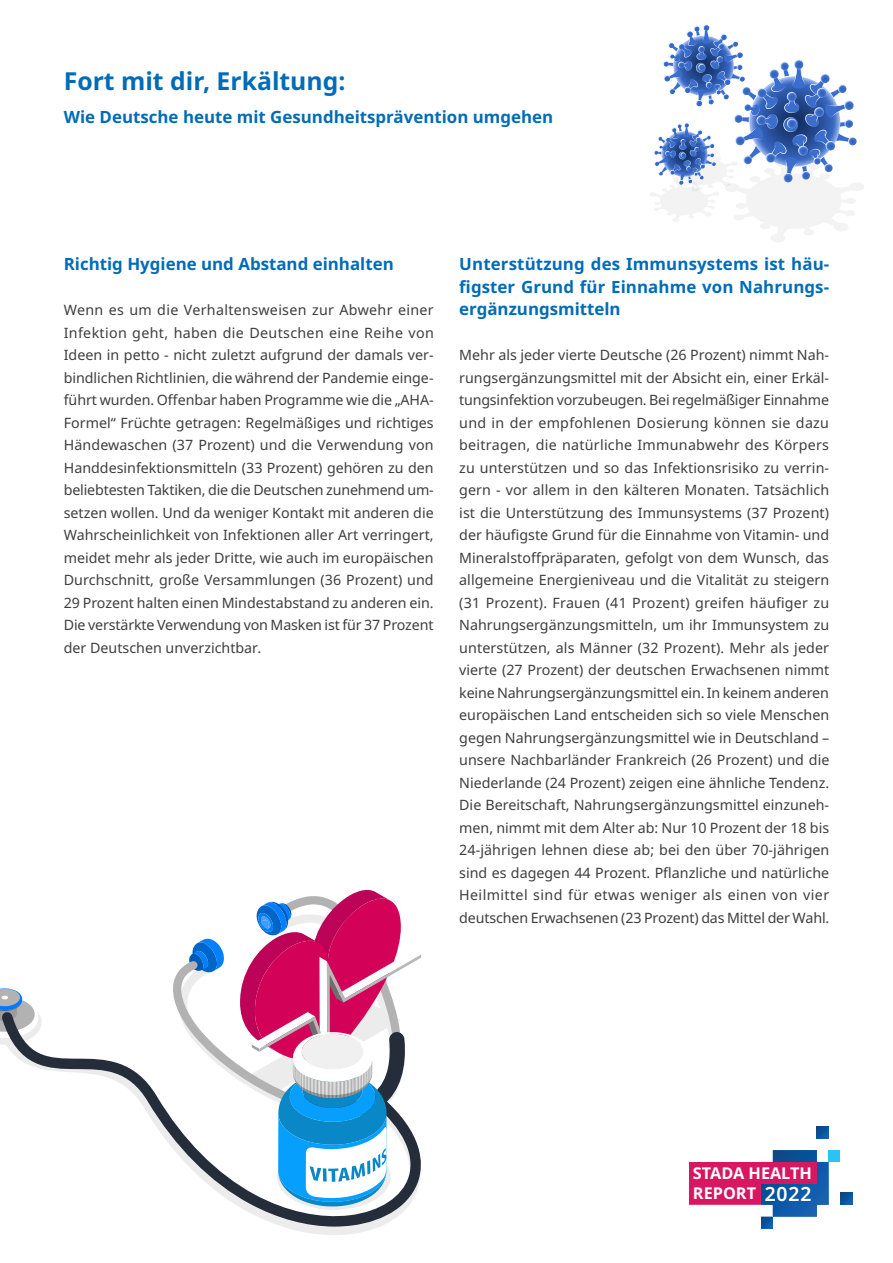
<style>
.page{position:relative;width:893px;height:1263px;background:#fff}
.page>*{position:absolute;margin:0;border:0;box-sizing:border-box;transform-origin:0 0}
.t1{font:700 24.75px "Noto Sans";color:#006cb7}
.t2{font:600 19.65px "Noto Sans";color:#fff}
.Fließtext{font:700 16.8px/22.5px "Noto Sans";color:#006cb7;text-align:justify}
.t3{font:700 16.2px/19.8px "Noto Sans";color:#fff}
.Fließtext-2{font:14.25px/22.5px "Noto Sans";letter-spacing:-.01em;color:#3e3e3f;text-align:justify}
</style>
<div class="page">
<svg style="left:0;top:1038px;width:380px;height:197px"></svg>
<svg style="left:173px;top:938px;width:51px;height:73px"></svg>
<svg style="left:0;top:988px;width:34px;height:44px"></svg>
<svg style="left:1px;top:1011px;width:404px;height:215px"></svg>
<svg style="left:240px;top:890px;width:181px;height:320px"></svg>
<svg style="left:650px;top:24px;width:214px;height:218px"></svg>
<div style="left:828px;top:1150px;width:12px;height:12px;background:#29c4f3"></div>
<svg style="left:689px;top:1150px;width:140px;height:78px"></svg>
<div style="left:689px;top:1162px;width:128px;height:21px;background:#d71762"></div>
<svg style="left:817px;top:1126px;width:11px;height:12px"></svg>
<svg style="left:840px;top:1193px;width:12px;height:12px"></svg>
<p class="t1" style="left:64px;top:64px;width:283px">Fort mit dir, Erkältung:</p>
<p class="Fließtext" style="left:64px;top:106px;width:491px">Wie Deutsche heute mit Gesundheitsprävention umgehen</p>
<p class="Fließtext" style="left:64px;top:253px;width:331px">Richtig Hygiene und Abstand einhalten</p>
<p class="Fließtext-2" style="left:64px;top:299px;width:372px">Wenn es um die Verhaltensweisen zur Abwehr einer Infektion geht, haben die Deutschen eine Reihe von Ideen in petto - nicht zuletzt aufgrund der damals ver&shy;bindlichen Richtlinien, die während der Pandemie einge&shy;führt wurden. Offenbar haben Programme wie die „AHA-Formel“ Früchte getragen: Regelmäßiges und richtiges Händewaschen (37 Prozent) und die Verwendung von Handdesinfektionsmitteln (33 Prozent) gehören zu den beliebtesten Taktiken, die die Deutschen zunehmend um&shy;setzen wollen. Und da weniger Kontakt mit anderen die Wahrscheinlichkeit von Infektionen aller Art verringert, meidet mehr als jeder Dritte, wie auch im europäischen Durchschnitt, große Versammlungen (36 Prozent) und 29 Prozent halten einen Mindestabstand zu anderen ein.<br>Die verstärkte Verwendung von Masken ist für 37 Prozent der Deutschen unverzichtbar.</p>
<p class="Fließtext" style="left:459px;top:253px;width:371px">Unterstützung des Immunsystems ist häu&shy;figster Grund für Einnahme von Nahrungs&shy;ergänzungsmitteln</p>
<p class="Fließtext-2" style="left:459px;top:344px;width:372px">Mehr als jeder vierte Deutsche (26 Prozent) nimmt Nah&shy;rungsergänzungsmittel mit der Absicht ein, einer Erkäl&shy;tungsinfektion vorzubeugen. Bei regelmäßiger Einnahme und in der empfohlenen Dosierung können sie dazu beitragen, die natürliche Immunabwehr des Körpers zu unterstützen und so das Infektionsrisiko zu verrin&shy;gern - vor allem in den kälteren Monaten. Tatsächlich ist die Unterstützung des Immunsystems (37 Prozent) der häufigste Grund für die Einnahme von Vitamin- und Mineralstoffpräparaten, gefolgt von dem Wunsch, das allgemeine Energieniveau und die Vitalität zu steigern (31 Prozent). Frauen (41 Prozent) greifen häufiger zu Nahrungsergänzungsmitteln, um ihr Immunsystem zu unterstützen, als Männer (32 Prozent). Mehr als jeder vierte (27 Prozent) der deutschen Erwachsenen nimmt keine Nahrungsergänzungsmittel ein. In keinem anderen europäischen Land entscheiden sich so viele Menschen gegen Nahrungsergänzungsmittel wie in Deutschland – unsere Nachbarländer Frankreich (26 Prozent) und die Niederlande (24 Prozent) zeigen eine ähnliche Tendenz.<br>Die Bereitschaft, Nahrungsergänzungsmittel einzuneh&shy;men, nimmt mit dem Alter ab: Nur 10 Prozent der 18 bis 24-jährigen lehnen diese ab; bei den über 70-jährigen sind es dagegen 44 Prozent. Pflanzliche und natürliche Heilmittel sind für etwas weniger als einen von vier deutschen Erwachsenen (23 Prozent) das Mittel der Wahl.</p>
<p class="t3" style="left:693px;top:1165px;width:121px">STADA HEALTH<br>REPORT</p>
<p class="t2" style="left:765px;top:1181px;width:48px">2022</p>
</div>
